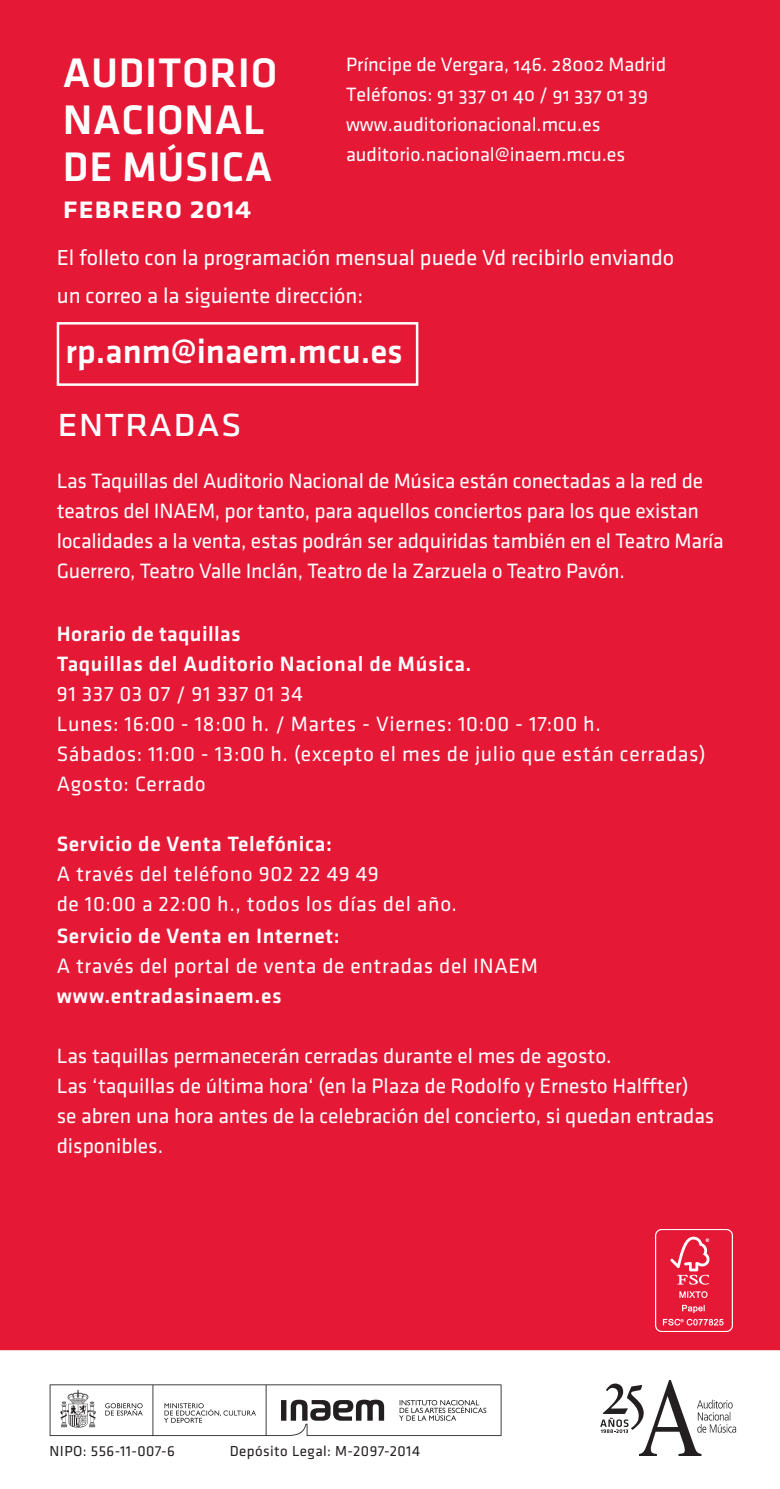
<style>
.page{position:relative;width:780px;height:1489px;background:#fff}
.page>*{position:absolute;margin:0;border:0;box-sizing:border-box;transform-origin:0 0}
.t1{font:42.75px "Klavika Med Caps SC";letter-spacing:.015em;color:#fff}
.t2{font:42.5px "Klavika Reg Caps SC";color:#fff}
.t3{font:500 35px "Klavika";color:#fff}
.t4{font:31.5px "Klavika Med Caps SC";color:#fff}
.t5{font:22.5px "Klavika";color:#fff}
.t6{font:21.5px/30px "Klavika";color:#fff}
.t7{font:500 21.5px "Klavika";letter-spacing:.03em;color:#fff}
.t8{font:21.5px "Klavika";letter-spacing:.03em;color:#fff}
.t9{font:21.5px "Klavika";letter-spacing:.035em;color:#fff}
.t10{font:20px "Klavika Regular OSF";color:#fff}
.t11{font:15px "Klavika";letter-spacing:.03em;color:#231f20}
</style>
<div class="page">
<img style="left:639px;top:1380px;width:98px;height:75px">
<div style="left:0;top:0;width:780px;height:1349px;background:#e51836"></div>
<div style="left:57px;top:322px;width:361px;height:64px;border:2px solid #fff"></div>
<img style="left:655px;top:1229px;width:77px;height:102px">
<svg style="left:50px;top:1384px;width:451px;height:51px"></svg>
<svg style="left:600px;top:1383px;width:44px;height:49px"></svg>
<p class="t1" style="left:63px;top:50px;width:216px">AUDITORIO</p>
<p class="t1" style="left:63px;top:97px;width:203px">NACIONAL</p>
<p class="t1" style="left:63px;top:144px;width:211px">DE MÚSICA</p>
<p class="t4" style="left:63px;top:191px;width:190px">febrero 2014</p>
<p class="t10" style="left:346px;top:54px;width:322px">Príncipe de Vergara, 146. 28002 Madrid</p>
<p class="t10" style="left:346px;top:84px;width:303px">Teléfonos: 91 337 01 40 / 91 337 01 39</p>
<p class="t10" style="left:346px;top:114px;width:256px">www.auditorionacional.mcu.es</p>
<p class="t10" style="left:346px;top:144px;width:281px">auditorio.nacional@inaem.mcu.es</p>
<p class="t5" style="left:57px;top:245px;width:619px">El folleto con la programación mensual puede Vd recibirlo enviando</p>
<p class="t5" style="left:57px;top:283px;width:308px">un correo a la siguiente dirección:</p>
<p class="t3" style="left:66px;top:332px;width:339px">rp.anm@inaem.mcu.es</p>
<p class="t2" style="left:57px;top:399px;width:187px">entradas</p>
<p class="t6" style="left:57px;top:466px;width:668px">Las Taquillas del Auditorio Nacional de Música están conectadas a la red de teatros del INAEM, por tanto, para aquellos conciertos para los que existan localidades a la venta, estas podrán ser adquiridas también en el Teatro María Guerrero, Teatro Valle Inclán, Teatro de la Zarzuela o Teatro Pavón.</p>
<p class="t7" style="left:57px;top:621px;width:186px">Horario de taquillas</p>
<p class="t7" style="left:57px;top:651px;width:416px">Taquillas del Auditorio Nacional de Música.</p>
<p class="t6" style="left:57px;top:678px;width:248px">91 337 03 07 / 91 337 01 34</p>
<p class="t9" style="left:57px;top:711px;width:545px">Lunes: 16:00 - 18:00 h. / Martes - Viernes: 10:00 - 17:00 h.</p>
<p class="t8" style="left:57px;top:741px;width:650px">Sábados: 11:00 - 13:00 h. (excepto el mes de julio que están cerradas)</p>
<p class="t6" style="left:57px;top:768px;width:151px">Agosto: Cerrado</p>
<p class="t7" style="left:57px;top:831px;width:277px">Servicio de Venta Telefónica:</p>
<p class="t6" style="left:57px;top:858px;width:323px">A través del teléfono 902 22 49 49</p>
<p class="t6" style="left:57px;top:888px;width:402px">de 10:00 a 22:00 h., todos los días del año.</p>
<p class="t7" style="left:57px;top:924px;width:284px">Servicio de Venta en Internet:</p>
<p class="t6" style="left:57px;top:951px;width:482px">A través del portal de venta de entradas del INAEM</p>
<p class="t7" style="left:57px;top:984px;width:226px">www.entradasinaem.es</p>
<p class="t6" style="left:57px;top:1041px;width:556px">Las taquillas permanecerán cerradas durante el mes de agosto.</p>
<p class="t6" style="left:57px;top:1071px;width:633px">Las ‘taquillas de última hora‘ (en la Plaza de Rodolfo y Ernesto Halffter)</p>
<p class="t6" style="left:57px;top:1101px;width:659px">se abren una hora antes de la celebración del concierto, si quedan entradas disponibles.</p>
<p class="t11" style="left:50px;top:1442px;width:127px">NIPO: 556-11-007-6</p>
<p class="t11" style="left:230px;top:1442px;width:192px">Depósito Legal: M-2097-2014</p>
</div>
